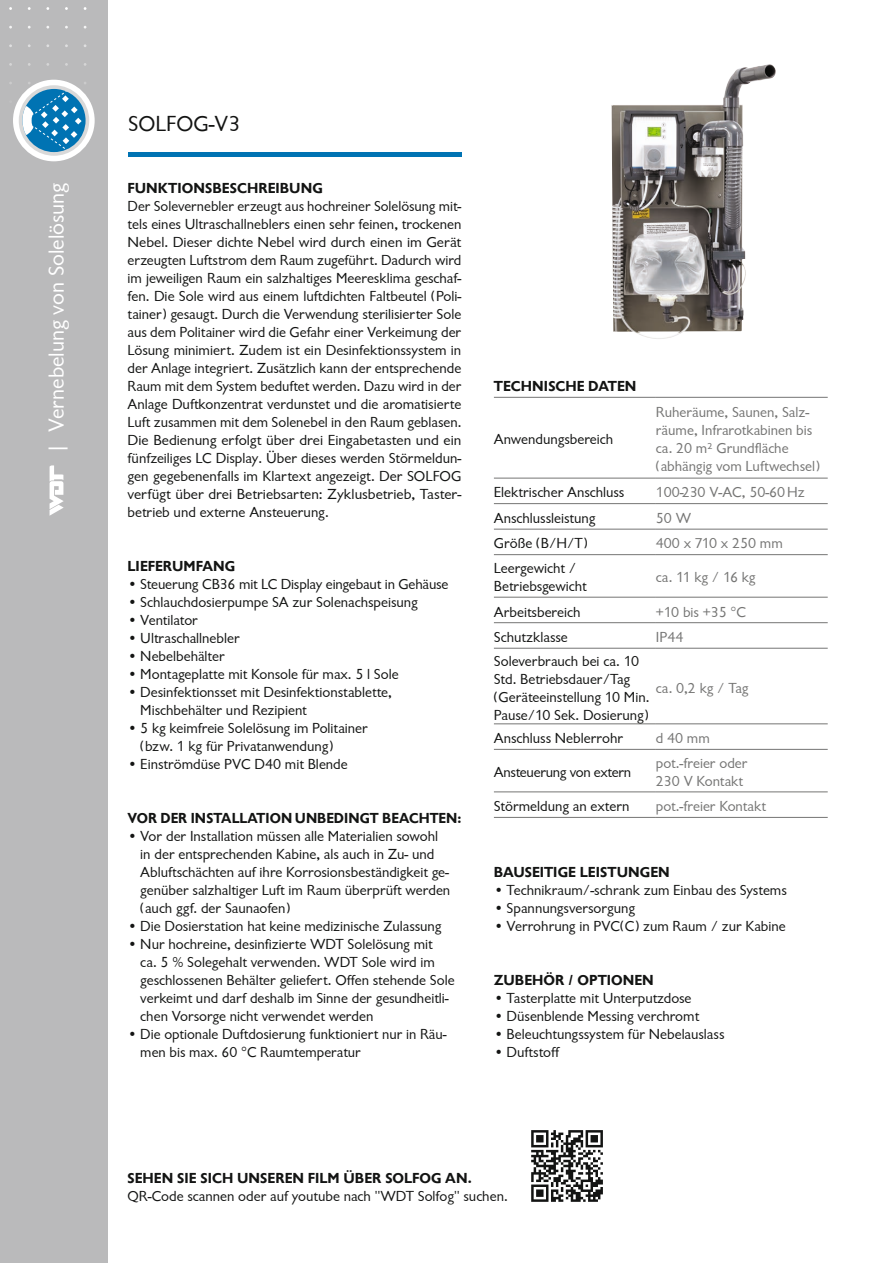
<style>
.page{position:relative;width:893px;height:1263px;background:#fff}
.page>*{position:absolute;margin:0;border:0;box-sizing:border-box;transform-origin:0 0}
.t1{font:22.5px "Chantilly Dsp";color:#fff}
.t2{font:22.5px "Chantilly Dsp";color:#131413}
.t3{font:15px/18px "Chantilly Dsp";color:#131413}
.t4{font:15px/18px "Chantilly Dsp";color:#757574}
.t5{font:700 15px "Chantilly Dsp";color:#131413}
.t6{font:15px "Chantilly Dsp";letter-spacing:-.02em;color:#131413}
.s1{font-style:inherit}
</style>
<div class="page">
<div style="left:0;top:0;width:107px;height:1263px;background:#bababb"></div>
<div style="left:13px;top:80px;width:82px;height:81px;background:#fff;border-radius:50%"></div>
<svg style="left:19px;top:82px;width:70px;height:74px"></svg>
<hr style="left:128px;top:153px;width:334px;height:4px;background:#0073b3">
<img style="left:611px;top:64px;width:165px;height:275px">
<svg style="left:531px;top:1130px;width:72px;height:72px"></svg>
<hr style="left:494px;top:397px;width:162px;height:1px;background:#757574">
<hr style="left:656px;top:397px;width:172px;height:1px;background:#757574">
<hr style="left:494px;top:478px;width:162px;height:1px;background:#757574">
<hr style="left:656px;top:478px;width:172px;height:1px;background:#757574">
<hr style="left:494px;top:503px;width:162px;height:1px;background:#757574">
<hr style="left:656px;top:503px;width:172px;height:1px;background:#757574">
<hr style="left:494px;top:529px;width:162px;height:1px;background:#757574">
<hr style="left:656px;top:529px;width:172px;height:1px;background:#757574">
<hr style="left:494px;top:554px;width:162px;height:1px;background:#757574">
<hr style="left:656px;top:554px;width:172px;height:1px;background:#757574">
<hr style="left:494px;top:597px;width:162px;height:1px;background:#757574">
<hr style="left:656px;top:597px;width:172px;height:1px;background:#757574">
<hr style="left:494px;top:622px;width:162px;height:1px;background:#757574">
<hr style="left:656px;top:622px;width:172px;height:1px;background:#757574">
<hr style="left:494px;top:648px;width:162px;height:1px;background:#757574">
<hr style="left:656px;top:648px;width:172px;height:1px;background:#757574">
<hr style="left:494px;top:724px;width:162px;height:1px;background:#757574">
<hr style="left:656px;top:724px;width:172px;height:1px;background:#757574">
<hr style="left:494px;top:749px;width:162px;height:1px;background:#757574">
<hr style="left:656px;top:749px;width:172px;height:1px;background:#757574">
<hr style="left:494px;top:792px;width:162px;height:1px;background:#757574">
<hr style="left:656px;top:792px;width:172px;height:1px;background:#757574">
<hr style="left:494px;top:817px;width:162px;height:1px;background:#757574">
<hr style="left:656px;top:817px;width:172px;height:1px;background:#757574">
<svg style="left:50px;top:465px;width:14px;height:51px"></svg>
<h1 class="t1" style="left:44px;top:454px;width:273px;rotate:-90deg">| Vernebelung von Solelösung</h1>
<h1 class="t2" style="left:128px;top:111px;width:114px">SOLFOG-V3</h1>
<p class="t5" style="left:128px;top:180px;width:197px">FUNKTIONSBESCHREIBUNG</p>
<p class="t3" style="left:128px;top:197px;width:335px;text-align:justify">Der Solevernebler erzeugt aus hochreiner Solelösung mit&shy;tels eines Ultraschallneblers einen sehr feinen, trockenen Nebel. Dieser dichte Nebel wird durch einen im Gerät erzeugten Luftstrom dem Raum zugeführt. Dadurch wird im jeweiligen Raum ein salzhaltiges Meeresklima geschaf&shy;fen. Die Sole wird aus einem luftdichten Faltbeutel (Poli&shy;tainer) gesaugt. Durch die Verwendung sterilisierter Sole aus dem Politainer wird die Gefahr einer Verkeimung der Lösung minimiert. Zudem ist ein Desinfektionssystem in der Anlage integriert. Zusätzlich kann der entsprechende Raum mit dem System beduftet werden. Dazu wird in der Anlage Duftkonzentrat verdunstet und die aromatisierte Luft zusammen mit dem Solenebel in den Raum geblasen.<br>Die Bedienung erfolgt über drei Eingabetasten und ein fünfzeiliges LC Display. Über dieses werden Störmeldun&shy;gen gegebenenfalls im Klartext angezeigt. Der SOLFOG verfügt über drei Betriebsarten: Zyklusbetrieb, Taster&shy;betrieb und externe Ansteuerung.</p>
<p class="t5" style="left:128px;top:558px;width:109px">LIEFERUMFANG</p>
<p class="t3" style="left:128px;top:575px;width:322px">• Steuerung CB36 mit LC Display eingebaut in Gehäuse</p>
<p class="t3" style="left:128px;top:593px;width:292px">• Schlauchdosierpumpe SA zur Solenachspeisung</p>
<p class="t3" style="left:128px;top:611px;width:72px">• Ventilator</p>
<p class="t3" style="left:128px;top:629px;width:114px">• Ultraschallnebler</p>
<p class="t3" style="left:128px;top:647px;width:99px">• Nebelbehälter</p>
<p class="t3" style="left:128px;top:665px;width:273px">• Montageplatte mit Konsole für max. 5 l Sole</p>
<p class="t3" style="left:140px;top:683px;width:253px;text-indent:-13px">• Desinfektionsset mit Desinfektionstablette,<br>Mischbehälter und Rezipient</p>
<p class="t3" style="left:140px;top:719px;width:229px;text-indent:-13px">• 5 kg keimfreie Solelösung im Politainer (bzw. 1 kg für Privatanwendung)</p>
<p class="t3" style="left:128px;top:755px;width:222px">• Einströmdüse PVC D40 mit Blende</p>
<p class="t5" style="left:128px;top:810px;width:335px">VOR DER INSTALLATION UNBEDINGT BEACHTEN:</p>
<p class="t3" style="left:140px;top:827px;width:311px;text-indent:-13px">• Vor der Installation müssen alle Materialien sowohl in der entsprechenden Kabine, als auch in Zu- und Abluftschächten auf ihre Korrosionsbeständigkeit ge&shy;genüber salzhaltiger Luft im Raum überprüft werden (auch ggf. der Saunaofen)</p>
<p class="t3" style="left:128px;top:917px;width:315px">• Die Dosierstation hat keine medizinische Zulassung</p>
<p class="t3" style="left:140px;top:935px;width:316px;text-indent:-13px">• Nur hochreine, desinfizierte WDT Solelösung mit<br>ca. 5 % Solegehalt verwenden. WDT Sole wird im geschlossenen Behälter geliefert. Offen stehende Sole verkeimt und darf deshalb im Sinne der gesundheitli&shy;chen Vorsorge nicht verwendet werden</p>
<p class="t3" style="left:140px;top:1025px;width:308px;text-indent:-13px">• Die optionale Duftdosierung funktioniert nur in Räu&shy;men bis max. 60 °C Raumtemperatur</p>
<p class="t5" style="left:494px;top:378px;width:144px">TECHNISCHE DATEN</p>
<p class="t3" style="left:494px;top:431px;width:121px">Anwendungsbereich</p>
<p class="t4" style="left:656px;top:404px;width:165px">Ruheräume, Saunen, Salz&shy;räume, Infrarotkabinen bis ca. 20 m² Grundfläche (abhängig vom Luftwechsel)</p>
<p class="t3" style="left:494px;top:484px;width:132px">Elektrischer Anschluss</p>
<p class="t4" style="left:656px;top:484px;width:150px"><span class="s1">100-</span>230 V-AC, 50<span class="s1">-60</span> Hz</p>
<p class="t3" style="left:494px;top:509px;width:103px">Anschlussleistung</p>
<p class="t4" style="left:656px;top:509px;width:37px">50 W</p>
<p class="t3" style="left:494px;top:535px;width:95px">Größe (B/H/T)</p>
<p class="t4" style="left:656px;top:535px;width:128px">400 x 710 x 250 mm</p>
<p class="t3" style="left:494px;top:560px;width:94px">Leergewicht /<br>Betriebsgewicht</p>
<p class="t4" style="left:656px;top:569px;width:101px">ca. 11 kg / 16 kg</p>
<p class="t3" style="left:494px;top:603px;width:88px">Arbeitsbereich</p>
<p class="t4" style="left:656px;top:603px;width:92px">+10 bis +35 °C</p>
<p class="t3" style="left:494px;top:628px;width:75px">Schutzklasse</p>
<p class="t4" style="left:656px;top:628px;width:29px">IP44</p>
<p class="t3" style="left:494px;top:652px;width:157px">Soleverbrauch bei ca. 10<br>Std. Betriebsdauer/Tag (Geräteeinstellung 10 Min.<br>Pause/10 Sek. Dosierung)</p>
<p class="t4" style="left:656px;top:679px;width:94px">ca. 0,2 kg / Tag</p>
<p class="t3" style="left:494px;top:729px;width:131px">Anschluss Neblerrohr</p>
<p class="t4" style="left:656px;top:729px;width:55px">d 40 mm</p>
<p class="t6" style="left:494px;top:764px;width:139px">Ansteuerung von extern</p>
<p class="t4" style="left:656px;top:754px;width:93px">pot.-freier oder<br>230 V Kontakt</p>
<p class="t3" style="left:494px;top:797px;width:137px">Störmeldung an extern</p>
<p class="t4" style="left:656px;top:797px;width:112px">pot.-freier Kontakt</p>
<p class="t5" style="left:494px;top:864px;width:177px">BAUSEITIGE LEISTUNGEN</p>
<p class="t3" style="left:494px;top:881px;width:294px">• Technikraum/-schrank zum Einbau des Systems</p>
<p class="t3" style="left:494px;top:899px;width:143px">• Spannungsversorgung</p>
<p class="t3" style="left:494px;top:917px;width:293px">• Verrohrung in PVC(C) zum Raum / zur Kabine</p>
<p class="t5" style="left:494px;top:972px;width:161px">ZUBEHÖR / OPTIONEN</p>
<p class="t3" style="left:494px;top:989px;width:199px">• Tasterplatte mit Unterputzdose</p>
<p class="t3" style="left:494px;top:1007px;width:207px">• Düsenblende Messing verchromt</p>
<p class="t3" style="left:494px;top:1025px;width:232px">• Beleuchtungssystem für Nebelauslass</p>
<p class="t3" style="left:494px;top:1043px;width:67px">• Duftstoff</p>
<p class="t5" style="left:128px;top:1170px;width:346px">SEHEN SIE SICH UNSEREN FILM ÜBER SOLFOG AN.</p>
<p class="t3" style="left:128px;top:1187px;width:382px">QR-Code scannen oder auf youtube nach "WDT Solfog" suchen.</p>
</div>
